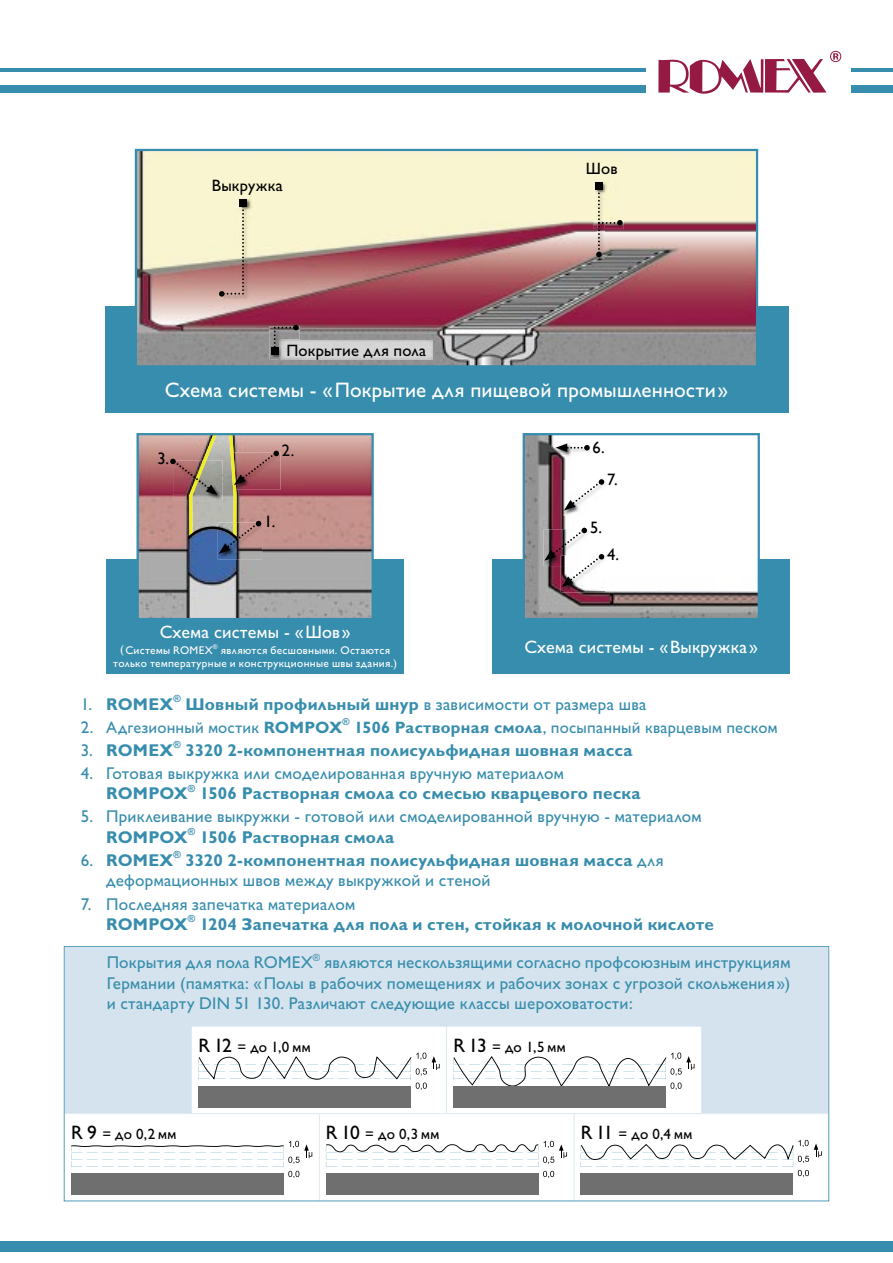
<style>
.page{position:relative;width:893px;height:1263px;background:#fff}
.page>*{position:absolute;margin:0;border:0;box-sizing:border-box;transform-origin:0 0}
.t1{font:21px "Gill Sans Cyr";letter-spacing:.01em;color:#fff}
.t2{font:18px "Gill Sans Cyr";letter-spacing:.01em;color:#fff}
.t3{font:17.1px/20.5px "Gill Sans Cyr";letter-spacing:.01em;color:#378dad;text-align:justify}
.t4{font:700 17.1px/20.5px "Gill Sans Cyr";letter-spacing:.015em;color:#378dad}
.t5{font:16.5px "Gill Sans Cyr";letter-spacing:.01em;color:#378dad}
.t6{font:16.5px "Gill Sans Cyr";letter-spacing:.01em;color:#000}
.t7{font:16.5px "Gill Sans";color:#000}
.t8{font:15px "Gill Sans Cyr";letter-spacing:.02em;color:#000}
.t9{font:11.25px/13.5px "Gill Sans Cyr";letter-spacing:.025em;color:#fff;text-align:center}
.t10{font:700 9.9px "Gill Sans Cyr";color:#378dad}
.t11{font:9.9px "Gill Sans Cyr";color:#378dad}
.t12{font:700 9.6px "Gill Sans Cyr";color:#378dad}
.s1{font-weight:400}
.s2{font-weight:700}
.s3{font-size:17.1px}
.s4{font-size:19.5px}
</style>
<div class="page">
<hr style="left:0;top:68px;width:893px;height:3px;background:#378dad">
<div style="left:0;top:85px;width:893px;height:7px;background:#378dad"></div>
<div style="left:0;top:1241px;width:893px;height:11px;background:#378dad"></div>
<div style="left:646px;top:51px;width:204px;height:43px;background:#fff"></div>
<svg style="left:658px;top:51px;width:183px;height:43px"></svg>
<div style="left:106px;top:559px;width:298px;height:114px;background:#378dad"></div>
<div style="left:492px;top:559px;width:298px;height:114px;background:#378dad"></div>
<div style="left:105px;top:306px;width:683px;height:106px;background:#378dad"></div>
<svg style="left:135px;top:149px;width:623px;height:217px;background:#c1a59c"></svg>
<img style="left:222px;top:198px;width:30px;height:101px">
<div style="left:239px;top:199px;width:8px;height:8px;background:#000"></div>
<svg style="left:219px;top:202px;width:25px;height:95px;background:#d4c0a8"></svg>
<img style="left:594px;top:181px;width:30px;height:48px">
<div style="left:595px;top:182px;width:7px;height:8px;background:#000"></div>
<img style="left:597px;top:257px;width:8px;height:2px">
<svg style="left:596px;top:185px;width:27px;height:72px;background:#c8b8a8"></svg>
<img style="left:270px;top:326px;width:30px;height:34px">
<div style="left:271px;top:347px;width:7px;height:7px;background:#000"></div>
<svg style="left:274px;top:325px;width:25px;height:26px"></svg>
<img style="left:300px;top:340px;width:133px;height:20px">
<img style="left:280px;top:340px;width:20px;height:20px">
<svg style="left:523px;top:433px;width:237px;height:185px"></svg>
<svg style="left:136px;top:433px;width:238px;height:185px;background:#a58d8e"></svg>
<svg style="left:64px;top:946px;width:765px;height:255px"></svg>
<p class="t6" style="left:212px;top:176px;width:73px">Выкружка</p>
<p class="t6" style="left:286px;top:341px;width:141px">Покрытие для пола</p>
<p class="t6" style="left:586px;top:159px;width:33px">Шов</p>
<p class="t1" style="left:165px;top:378px;width:565px">Схема системы - «Покрытие для пищевой промышленности»</p>
<p class="t7" style="left:157px;top:449px;width:13px">3.</p>
<p class="t7" style="left:282px;top:441px;width:14px">2.</p>
<p class="t7" style="left:264px;top:511px;width:13px">1.</p>
<p class="t7" style="left:592px;top:438px;width:14px">6.</p>
<p class="t7" style="left:607px;top:470px;width:12px">7.</p>
<p class="t7" style="left:590px;top:518px;width:13px">5.</p>
<p class="t7" style="left:607px;top:544px;width:13px">4.</p>
<p class="t2" style="left:160px;top:622px;width:192px">Схема системы - «Шов»</p>
<p class="t9" style="left:113px;top:643px;width:285px">(Системы ROMEX<sup>®</sup> являются бесшовными. Остаются только температурные и конструкционные швы здания.)</p>
<p class="t2" style="left:524px;top:636px;width:235px">Схема системы - «Выкружка»</p>
<p class="t4" style="left:81px;top:693px;width:94px"><span class="s1">1.</span> ROMEX</p>
<p class="t10" style="left:173px;top:693px;width:9px">®</p>
<p class="t3" style="left:185px;top:693px;width:463px"><span class="s2">Шовный профильный шнур</span> в зависимости от размера шва</p>
<p class="t5" style="left:81px;top:717px;width:263px"><span class="s3">2.</span> Адгезионный мостик <span class="s2">ROMPOX</span></p>
<p class="t12" style="left:342px;top:716px;width:9px">®</p>
<p class="t5" style="left:354px;top:717px;width:425px"><span class="s2">1506 Растворная смола</span>, посыпанный кварцевым песком</p>
<p class="t4" style="left:81px;top:739px;width:553px"><span class="s1">3.</span> ROMEX<sup>®</sup> 3320 2-компонентная полисульфидная шовная масса</p>
<p class="t3" style="left:81px;top:763px;width:484px">4. Готовая выкружка или смоделированная вручную материалом</p>
<p class="t4" style="left:106px;top:783px;width:83px">ROMPOX</p>
<p class="t10" style="left:188px;top:782px;width:9px">®</p>
<p class="t4" style="left:200px;top:783px;width:442px">1506 Растворная смола со смесью кварцевого песка</p>
<p class="t3" style="left:81px;top:806px;width:622px">5. Приклеивание выкружки - готовой или смоделированной вручную - материалом</p>
<p class="t4" style="left:106px;top:827px;width:83px">ROMPOX</p>
<p class="t10" style="left:188px;top:826px;width:9px">®</p>
<p class="t4" style="left:200px;top:827px;width:196px">1506 Растворная смола</p>
<p class="t4" style="left:81px;top:850px;width:94px"><span class="s1">6.</span> ROMEX</p>
<p class="t10" style="left:173px;top:849px;width:9px">®</p>
<p class="t4" style="left:106px;top:850px;width:559px;text-indent:79px">3320 2-компонентная полисульфидная шовная масса <span class="s1">для деформационных швов между выкружкой и стеной</span></p>
<p class="t4" style="left:106px;top:893px;width:609px;text-indent:-26px"><span class="s1">7. Последняя запечатка материалом<br></span>ROMPOX<sup>®</sup> 1204 Запечатка для пола и стен, стойкая к молочной кислоте</p>
<p class="t3" style="left:107px;top:952px;width:208px">Покрытия для пола ROMEX</p>
<p class="t11" style="left:313px;top:951px;width:9px">®</p>
<p class="t3" style="left:107px;top:952px;width:685px;text-indent:218px">являются нескользящими согласно профсоюзным инструкциям Германии (памятка: «Полы в рабочих помещениях и рабочих зонах с угрозой скольжения») и стандарту DIN 51 130. Различают следующие классы шероховатости:</p>
<p class="t8" style="left:198px;top:1038px;width:114px"><span class="s4">R 12</span> = до 1,0 мм</p>
<p class="t8" style="left:453px;top:1038px;width:114px"><span class="s4">R 13</span> = до 1,5 мм</p>
<p class="t8" style="left:71px;top:1125px;width:107px"><span class="s4">R 9</span> = до 0,2 мм</p>
<p class="t8" style="left:326px;top:1125px;width:115px"><span class="s4">R 10</span> = до 0,3 мм</p>
<p class="t8" style="left:581px;top:1125px;width:113px"><span class="s4">R 11</span> = до 0,4 мм</p>
</div>
